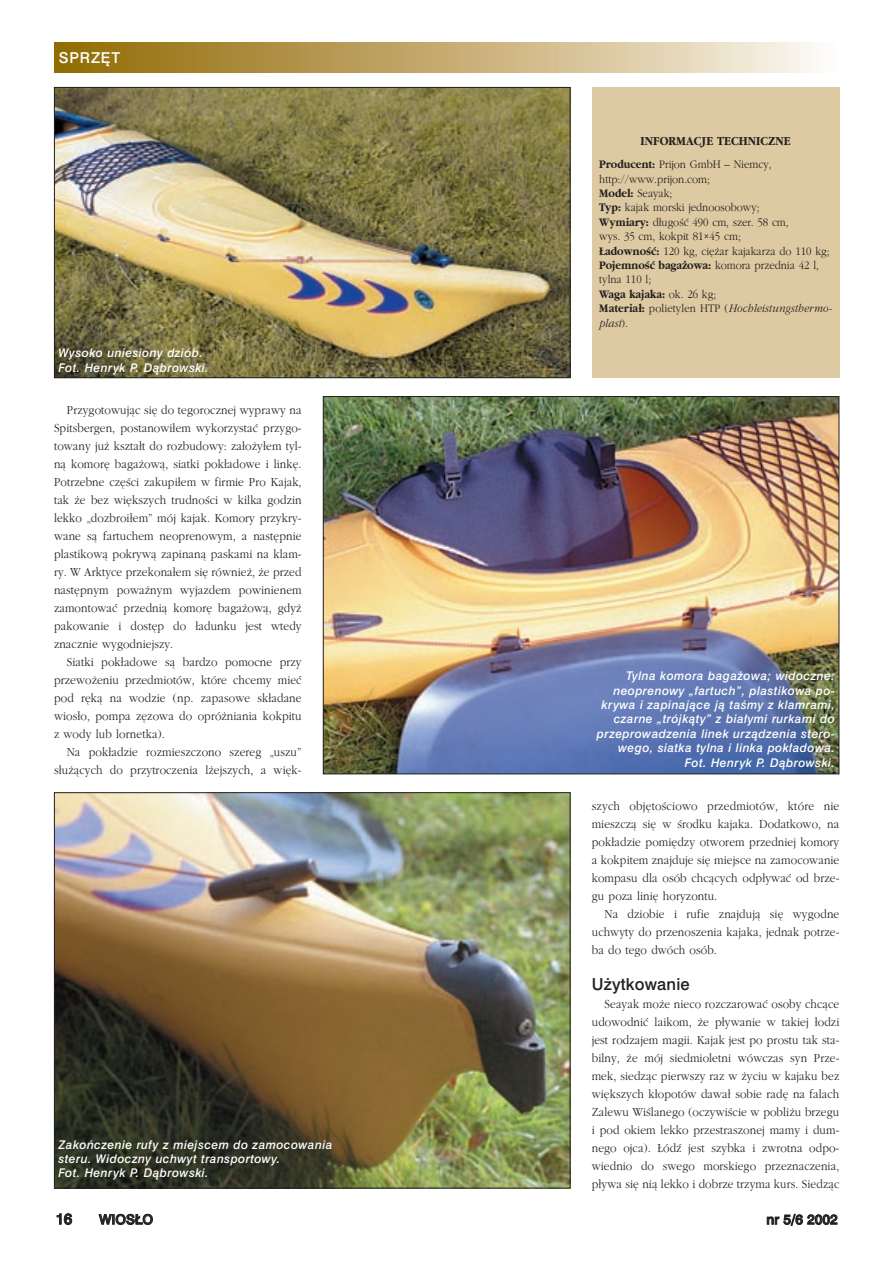
<style>
.page{position:relative;width:893px;height:1262px;background:#fff}
.page>*{position:absolute;margin:0;border:0;box-sizing:border-box;transform-origin:0 0}
.t1{font:16.5px "Swis 721 Md PL Regular A";letter-spacing:.01em;color:#231f20}
.t2{font:15px "Swis 721 Md PL Regular A";letter-spacing:.055em;color:#fff}
.t3{font:15px "Swis 721 Md PL Regular A";color:#231f20}
.t4{font:13.5px "Swis 721 Md PL Regular A";letter-spacing:.01em;color:#231f20}
.t5{font:12.75px/18px "Gatineau";letter-spacing:.01em;color:#231f20;text-align:justify;scale:.9 1}
.t6{font:700 12.75px "Gatineau";letter-spacing:.01em;color:#231f20;scale:.9 1}
.t7{font:12px/14.4px "Swis 721 Md PL Italic A";letter-spacing:.035em;color:#fff}
.t8{font:12px/14.4px "Gatineau";color:#231f20;scale:.9 1}
.s1{font-weight:700}
.s2{font-style:italic}
</style>
<div class="page">
<div style="left:54px;top:43px;width:12px;height:29px;background:#916e02"></div>
<div style="left:66px;top:43px;width:13px;height:29px;background:#927005"></div>
<div style="left:78px;top:43px;width:13px;height:29px;background:#947109"></div>
<div style="left:91px;top:43px;width:12px;height:29px;background:#96730c"></div>
<div style="left:100px;top:43px;width:12px;height:29px;background:#987510"></div>
<div style="left:112px;top:43px;width:13px;height:29px;background:#997714"></div>
<div style="left:124px;top:43px;width:13px;height:29px;background:#9b7818"></div>
<div style="left:137px;top:43px;width:12px;height:29px;background:#9d7a1c"></div>
<div style="left:149px;top:43px;width:12px;height:29px;background:#9e7c20"></div>
<div style="left:161px;top:43px;width:13px;height:29px;background:#a07e23"></div>
<div style="left:174px;top:43px;width:12px;height:29px;background:#a28027"></div>
<div style="left:186px;top:43px;width:12px;height:29px;background:#a3812a"></div>
<div style="left:198px;top:43px;width:12px;height:29px;background:#a5832e"></div>
<div style="left:210px;top:43px;width:13px;height:29px;background:#a68532"></div>
<div style="left:223px;top:43px;width:12px;height:29px;background:#a88736"></div>
<div style="left:235px;top:43px;width:12px;height:29px;background:#aa8939"></div>
<div style="left:247px;top:43px;width:13px;height:29px;background:#ac8b3d"></div>
<div style="left:259px;top:43px;width:13px;height:29px;background:#ad8d40"></div>
<div style="left:272px;top:43px;width:12px;height:29px;background:#af8f44"></div>
<div style="left:284px;top:43px;width:12px;height:29px;background:#b19147"></div>
<div style="left:296px;top:43px;width:13px;height:29px;background:#b2944b"></div>
<div style="left:308px;top:43px;width:13px;height:29px;background:#b4964e"></div>
<div style="left:321px;top:43px;width:12px;height:29px;background:#b69852"></div>
<div style="left:333px;top:43px;width:12px;height:29px;background:#b89a55"></div>
<div style="left:345px;top:43px;width:13px;height:29px;background:#b99c59"></div>
<div style="left:357px;top:43px;width:13px;height:29px;background:#bb9d5c"></div>
<div style="left:370px;top:43px;width:12px;height:29px;background:#bd9f5f"></div>
<div style="left:382px;top:43px;width:12px;height:29px;background:#bea162"></div>
<div style="left:394px;top:43px;width:13px;height:29px;background:#c0a364"></div>
<div style="left:403px;top:43px;width:13px;height:29px;background:#c2a568"></div>
<div style="left:416px;top:43px;width:12px;height:29px;background:#c4a86b"></div>
<div style="left:428px;top:43px;width:12px;height:29px;background:#c6aa6e"></div>
<div style="left:440px;top:43px;width:13px;height:29px;background:#c7ac72"></div>
<div style="left:453px;top:43px;width:12px;height:29px;background:#c9ae76"></div>
<div style="left:465px;top:43px;width:12px;height:29px;background:#cbb079"></div>
<div style="left:477px;top:43px;width:12px;height:29px;background:#ccb27c"></div>
<div style="left:486px;top:43px;width:13px;height:29px;background:#ceb480"></div>
<div style="left:499px;top:43px;width:12px;height:29px;background:#d0b783"></div>
<div style="left:511px;top:43px;width:12px;height:29px;background:#d1b987"></div>
<div style="left:523px;top:43px;width:12px;height:29px;background:#d3bb8b"></div>
<div style="left:535px;top:43px;width:13px;height:29px;background:#d5bd8f"></div>
<div style="left:548px;top:43px;width:12px;height:29px;background:#d6c093"></div>
<div style="left:560px;top:43px;width:12px;height:29px;background:#d8c297"></div>
<div style="left:572px;top:43px;width:13px;height:29px;background:#d9c59b"></div>
<div style="left:584px;top:43px;width:13px;height:29px;background:#dac79f"></div>
<div style="left:597px;top:43px;width:12px;height:29px;background:#ddcaa2"></div>
<div style="left:609px;top:43px;width:12px;height:29px;background:#decca6"></div>
<div style="left:618px;top:43px;width:12px;height:29px;background:#dfceaa"></div>
<div style="left:630px;top:43px;width:13px;height:29px;background:#e1d0ae"></div>
<div style="left:643px;top:43px;width:12px;height:29px;background:#e1d2b1"></div>
<div style="left:652px;top:43px;width:12px;height:29px;background:#e3d4b5"></div>
<div style="left:664px;top:43px;width:12px;height:29px;background:#e4d7b9"></div>
<div style="left:676px;top:43px;width:13px;height:29px;background:#e6dabe"></div>
<div style="left:689px;top:43px;width:12px;height:29px;background:#e9ddc2"></div>
<div style="left:698px;top:43px;width:12px;height:29px;background:#ebe0c6"></div>
<div style="left:710px;top:43px;width:12px;height:29px;background:#ece2cb"></div>
<div style="left:722px;top:43px;width:13px;height:29px;background:#eee5d0"></div>
<div style="left:735px;top:43px;width:12px;height:29px;background:#efe8d4"></div>
<div style="left:747px;top:43px;width:12px;height:29px;background:#f2e9d8"></div>
<div style="left:756px;top:43px;width:12px;height:29px;background:#f3ebdc"></div>
<div style="left:765px;top:43px;width:13px;height:29px;background:#f4eee1"></div>
<div style="left:778px;top:43px;width:12px;height:29px;background:#f6f1e6"></div>
<div style="left:790px;top:43px;width:12px;height:29px;background:#f8f4eb"></div>
<div style="left:799px;top:43px;width:12px;height:29px;background:#f9f6ef"></div>
<div style="left:808px;top:43px;width:13px;height:29px;background:#fbf9f4"></div>
<div style="left:820px;top:43px;width:13px;height:29px;background:#fdfcf9"></div>
<div style="left:830px;top:43px;width:9px;height:29px;background:#fefefd"></div>
<img style="left:56px;top:89px;width:512px;height:287px">
<div style="left:54px;top:87px;width:516px;height:291px;border:1px solid #231f20"></div>
<img style="left:56px;top:794px;width:512px;height:392px">
<img style="left:325px;top:398px;width:512px;height:374px">
<div style="left:591px;top:88px;width:248px;height:290px;background:#ddcaa2"></div>
<p class="t2" style="left:59px;top:52px;width:63px">SPRZÊT</p>
<p class="t7" style="left:58px;top:347px;width:151px">Wysoko uniesiony dziób.<br>Fot. Henryk P. D¹browski.</p>
<p class="t5" style="left:54px;top:402px;width:276px;text-indent:13px">Przygotowując się do tegorocznej wyprawy na Spitsbergen, postanowiłem wykorzystać przygo− towany już kształt do rozbudowy: założyłem tyl− ną komorę bagażową, siatki pokładowe i linkę.<br>Potrzebne części zakupiłem w firmie Pro Kajak, tak że bez większych trudności w kilka godzin lekko „dozbroiłem” mój kajak. Komory przykry− wane są fartuchem neoprenowym, a następnie plastikową pokrywą zapinaną paskami na klam− ry. W Arktyce przekonałem się również, że przed następnym poważnym wyjazdem powinienem zamontować przednią komorę bagażową, gdyż pakowanie i dostęp do ładunku jest wtedy znacznie wygodniejszy.</p>
<p class="t5" style="left:54px;top:654px;width:276px;text-indent:13px">Siatki pokładowe są bardzo pomocne przy przewożeniu przedmiotów, które chcemy mieć pod ręką na wodzie (np. zapasowe składane wiosło, pompa zęzowa do opróżniania kokpitu z wody lub lornetka).</p>
<p class="t5" style="left:54px;top:744px;width:276px;text-align:right">Na pokładzie rozmieszczono szereg „uszu” służących do przytroczenia lżejszych, a więk−</p>
<p class="t7" style="left:58px;top:1138px;width:275px">Zakoñczenie rufy z miejscem do zamocowania steru. Widoczny uchwyt transportowy.<br>Fot. Henryk P. D¹browski.</p>
<p class="t6" style="left:640px;top:136px;width:168px">INFORMACJE TECHNICZNE</p>
<p class="t8" style="left:599px;top:158px;width:260px"><span class="s1">Producent:</span> Prijon GmbH – Niemcy, http://www.prijon.com;<br><span class="s1">Model:</span> Seayak;<br><span class="s1">Typ:</span> kajak morski jednoosobowy;<br><span class="s1">Wymiary:</span> długość 490 cm, szer. 58 cm,<br>wys. 35 cm, kokpit 81×45 cm;<br><span class="s1">Ładowność:</span> 120 kg, ciężar kajakarza do 110 kg;<br><span class="s1">Pojemność bagażowa:</span> komora przednia 42 l, tylna 110 l;<br><span class="s1">Waga kajaka:</span> ok. 26 kg;<br><span class="s1">Materiał:</span> polietylen HTP (<span class="s2">Hochleistungsthermo− plast</span>).</p>
<p class="t7" style="left:597px;top:670px;width:239px;text-align:right">Tylna komora baga¿owa; widoczne: neoprenowy „fartuch”, plastikowa po&shy;krywa i zapinaj¹ce j¹ taœmy z klamrami, czarne „trójk¹ty” z bia³ymi rurkami do przeprowadzenia linek urz¹dzenia stero&shy;wego, siatka tylna i linka pok³adowa.<br>Fot. Henryk P. D¹browski.</p>
<p class="t5" style="left:591px;top:798px;width:276px">szych objętościowo przedmiotów, które nie mieszczą się w środku kajaka. Dodatkowo, na pokładzie pomiędzy otworem przedniej komory a kokpitem znajduje się miejsce na zamocowanie kompasu dla osób chcących odpływać od brze− gu poza linię horyzontu.</p>
<p class="t5" style="left:591px;top:906px;width:276px;text-indent:13px">Na dziobie i rufie znajdują się wygodne uchwyty do przenoszenia kajaka, jednak potrze− ba do tego dwóch osób.</p>
<p class="t1" style="left:591px;top:978px;width:99px">U¿ytkowanie</p>
<p class="t5" style="left:591px;top:996px;width:276px;text-indent:13px">Seayak może nieco rozczarować osoby chcące udowodnić laikom, że pływanie w takiej łodzi jest rodzajem magii. Kajak jest po prostu tak sta− bilny, że mój siedmioletni wówczas syn Prze− mek, siedząc pierwszy raz w życiu w kajaku bez większych kłopotów dawał sobie radę na falach Zalewu Wiślanego (oczywiście w pobliżu brzegu i pod okiem lekko przestraszonej mamy i dum− nego ojca). Łódź jest szybka i zwrotna odpo− wiednio do swego morskiego przeznaczenia, pływa się nią lekko i dobrze trzyma kurs. Siedząc</p>
<p class="t3" style="left:56px;top:1213px;width:18px">16</p>
<p class="t4" style="left:99px;top:1214px;width:55px">WIOS£O</p>
<p class="t4" style="left:766px;top:1214px;width:73px">nr 5/6 2002</p>
</div>
